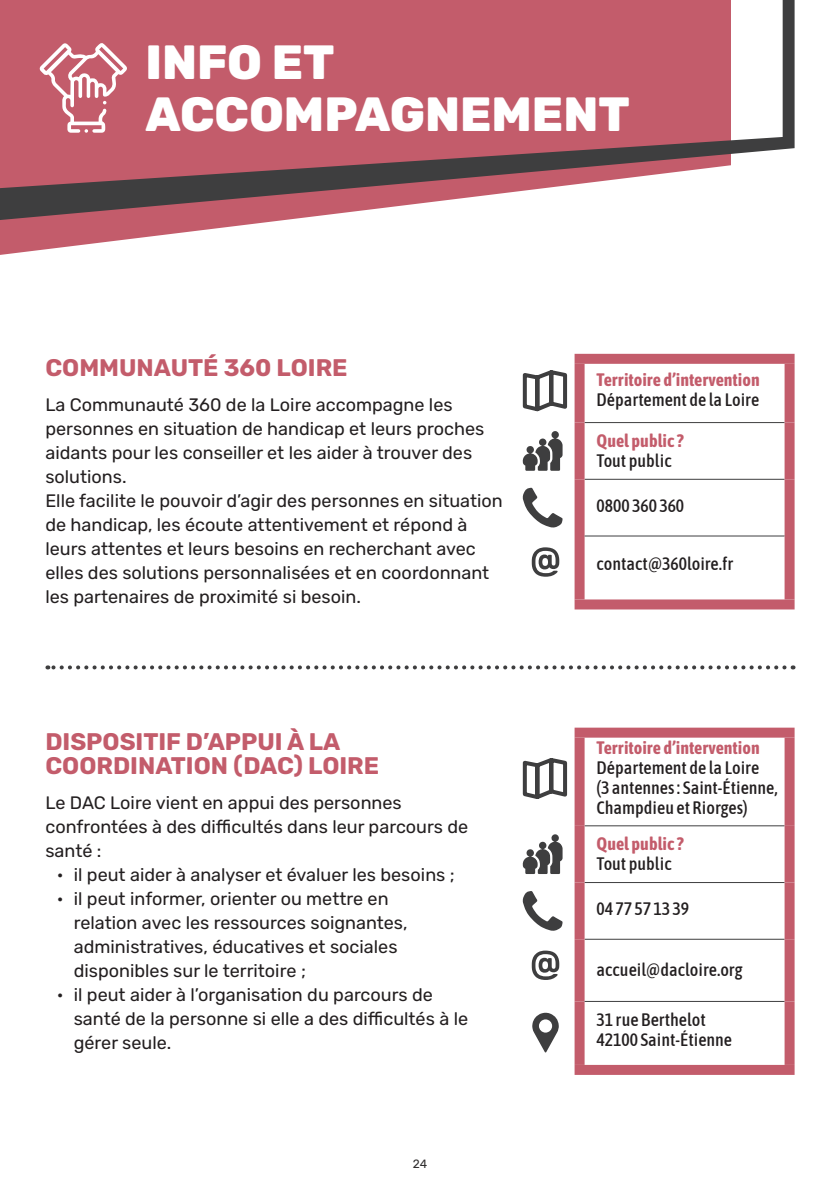
<style>
.page{position:relative;width:840px;height:1191px;background:#fff}
.page>*{position:absolute;margin:0;border:0;box-sizing:border-box;transform-origin:0 0}
.t1{font:800 48px/52px "Rubik";color:#fff}
.t2{font:700 24px/24px "Rubik";color:#c35c6b}
.t3{font:18px/24px "Rubik";color:#231f20}
.t4{font:500 18px/20px "Asap Condensed";color:#231f20}
.t5{font:700 18px "Asap Condensed";color:#c35c6b}
.t6{font:12px "Rubik";color:#312f30}
</style>
<div class="page">
<svg style="left:0;top:220px;width:284px;height:35px"></svg>
<svg style="left:0;top:0;width:794px;height:220px;fill:#c35c6b"></svg>
<svg style="left:39px;top:43px;width:88px;height:90px"></svg>
<hr style="left:584px;top:422px;width:200px;height:1px;background:#3e3e3f">
<hr style="left:584px;top:479px;width:200px;height:1px;background:#3e3e3f">
<div style="left:574px;top:364px;width:10px;height:58px;background:#c35c6b"></div>
<div style="left:574px;top:354px;width:220px;height:10px;background:#c35c6b"></div>
<div style="left:784px;top:364px;width:10px;height:58px;background:#c35c6b"></div>
<div style="left:574px;top:422px;width:10px;height:57px;background:#c35c6b"></div>
<div style="left:784px;top:422px;width:10px;height:57px;background:#c35c6b"></div>
<div style="left:574px;top:479px;width:10px;height:57px;background:#c35c6b"></div>
<div style="left:784px;top:479px;width:10px;height:57px;background:#c35c6b"></div>
<div style="left:574px;top:536px;width:10px;height:63px;background:#c35c6b"></div>
<hr style="left:584px;top:535px;width:200px;height:1px;background:#3e3e3f">
<div style="left:784px;top:536px;width:10px;height:63px;background:#c35c6b"></div>
<div style="left:574px;top:599px;width:220px;height:10px;background:#c35c6b"></div>
<svg style="left:522px;top:370px;width:46px;height:42px"></svg>
<svg style="left:522px;top:431px;width:40px;height:40px"></svg>
<svg style="left:522px;top:488px;width:40px;height:39px"></svg>
<svg style="left:531px;top:547px;width:28px;height:30px"></svg>
<svg style="left:47px;top:665px;width:737px;height:4px"></svg>
<hr style="left:584px;top:825px;width:200px;height:1px;background:#3e3e3f">
<hr style="left:584px;top:882px;width:200px;height:1px;background:#3e3e3f">
<hr style="left:584px;top:939px;width:200px;height:1px;background:#3e3e3f">
<div style="left:574px;top:737px;width:10px;height:89px;background:#c35c6b"></div>
<div style="left:574px;top:727px;width:220px;height:10px;background:#c35c6b"></div>
<div style="left:784px;top:737px;width:10px;height:89px;background:#c35c6b"></div>
<div style="left:574px;top:826px;width:10px;height:56px;background:#c35c6b"></div>
<div style="left:784px;top:826px;width:10px;height:56px;background:#c35c6b"></div>
<div style="left:574px;top:882px;width:10px;height:57px;background:#c35c6b"></div>
<div style="left:784px;top:882px;width:10px;height:57px;background:#c35c6b"></div>
<div style="left:574px;top:939px;width:10px;height:62px;background:#c35c6b"></div>
<div style="left:784px;top:939px;width:10px;height:62px;background:#c35c6b"></div>
<div style="left:574px;top:1001px;width:10px;height:64px;background:#c35c6b"></div>
<hr style="left:584px;top:1001px;width:200px;height:1px;background:#3e3e3f">
<div style="left:784px;top:1001px;width:10px;height:64px;background:#c35c6b"></div>
<div style="left:574px;top:1065px;width:220px;height:10px;background:#c35c6b"></div>
<svg style="left:522px;top:758px;width:46px;height:41px"></svg>
<svg style="left:522px;top:834px;width:40px;height:40px"></svg>
<svg style="left:522px;top:891px;width:40px;height:40px"></svg>
<svg style="left:531px;top:950px;width:28px;height:30px"></svg>
<svg style="left:532px;top:1012px;width:26px;height:40px"></svg>
<h1 class="t1" style="left:145px;top:37px;width:485px">INFO ET<br>ACCOMPAGNEMENT</h1>
<h2 class="t2" style="left:45px;top:356px;width:303px">COMMUNAUTÉ 360 LOIRE</h2>
<p class="t3" style="left:45px;top:393px;width:458px">La Communauté 360 de la Loire accompagne les personnes en situation de handicap et leurs proches aidants pour les conseiller et les aider à trouver des solutions.<br>Elle facilite le pouvoir d’agir des personnes en situation de handicap, les écoute attentivement et répond à leurs attentes et leurs besoins en recherchant avec elles des solutions personnalisées et en coordonnant les partenaires de proximité si besoin.</p>
<h2 class="t2" style="left:45px;top:730px;width:335px">DISPOSITIF D’APPUI À LA<br>COORDINATION (DAC) LOIRE</h2>
<p class="t3" style="left:45px;top:791px;width:424px">Le DAC Loire vient en appui des personnes confrontées à des difficultés dans leur parcours de santé :</p>
<p class="t3" style="left:57px;top:863px;width:399px">• il peut aider à analyser et évaluer les besoins ;</p>
<p class="t3" style="left:74px;top:887px;width:335px;text-indent:-17px">• il peut informer, orienter ou mettre en relation avec les ressources soignantes, administratives, éducatives et sociales disponibles sur le territoire ;</p>
<p class="t3" style="left:74px;top:983px;width:395px;text-indent:-17px">• il peut aider à l’organisation du parcours de santé de la personne si elle a des difficultés à le gérer seule.</p>
<p class="t6" style="left:412px;top:1157px;width:16px">24</p>
<p class="t5" style="left:596px;top:367px;width:165px">Territoire d’intervention</p>
<p class="t4" style="left:596px;top:389px;width:164px">Département de la Loire</p>
<p class="t5" style="left:596px;top:428px;width:89px">Quel public ?</p>
<p class="t4" style="left:596px;top:449px;width:77px">Tout public</p>
<p class="t4" style="left:596px;top:495px;width:89px">0800 360 360</p>
<p class="t4" style="left:596px;top:553px;width:138px">contact@360loire.fr</p>
<p class="t5" style="left:596px;top:735px;width:165px">Territoire d’intervention</p>
<p class="t4" style="left:596px;top:757px;width:183px">Département de la Loire<br>(3 antennes : Saint-Étienne,<br>Champdieu et Riorges)</p>
<p class="t5" style="left:596px;top:831px;width:89px">Quel public ?</p>
<p class="t4" style="left:596px;top:852px;width:77px">Tout public</p>
<p class="t4" style="left:596px;top:898px;width:94px">04 77 57 13 39</p>
<p class="t4" style="left:596px;top:958px;width:148px">accueil@dacloire.org</p>
<p class="t4" style="left:596px;top:1008px;width:137px">31 rue Berthelot<br>42100 Saint-Étienne</p>
</div>
